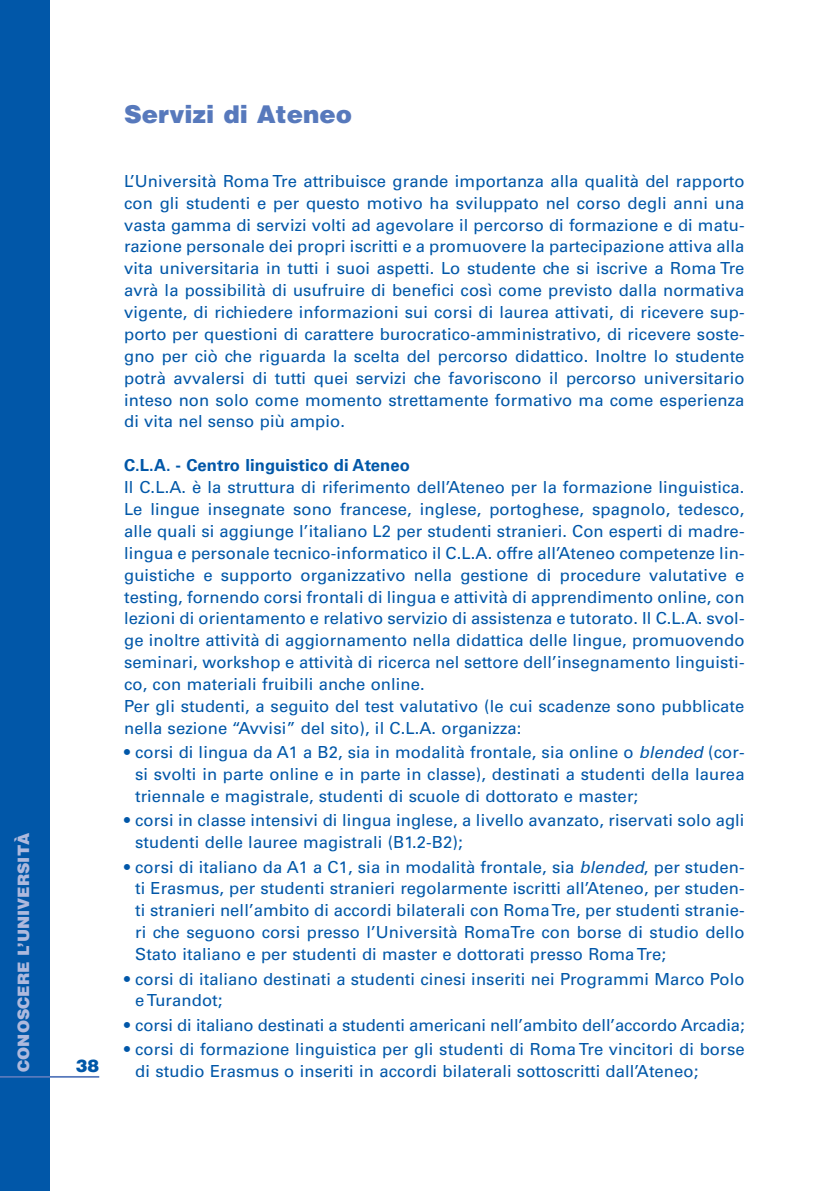
<style>
.page{position:relative;width:819px;height:1191px;background:#fff}
.page>*{position:absolute;margin:0;border:0;box-sizing:border-box;transform-origin:0 0}
.t1{font:900 24.5px "Helvetica";color:#5779bc}
.t2{font:900 17.5px "Helvetica";color:#0157a8}
.t3{font:16.62px/21.9px "Univers";letter-spacing:.005em;color:#0157a8;text-align:justify}
.t4{font:700 16.62px "Univers";letter-spacing:.005em;color:#0157a8}
.t5{font:900 15.75px "Helvetica";color:#aeb9dd}
.s1{font-style:italic}
</style>
<div class="page">
<div style="left:0;top:0;width:50px;height:1191px;background:#0157a8"></div>
<hr style="left:0;top:1076px;width:99px;height:1px;background:#5779bc">
<p class="t5" style="left:14px;top:1071px;width:241px;rotate:-90deg">CONOSCERE L’UNIVERSITÀ</p>
<p class="t2" style="left:76px;top:1055px;width:25px">38</p>
<h1 class="t1" style="left:124px;top:100px;width:229px">Servizi di Ateneo</h1>
<p class="t3" style="left:124px;top:171px;width:622px">L’Università Roma Tre attribuisce grande importanza alla qualità del rapporto con gli studenti e per questo motivo ha sviluppato nel corso degli anni una vasta gamma di servizi volti ad agevolare il percorso di formazione e di matu&shy;razione personale dei propri iscritti e a promuovere la partecipazione attiva alla vita universitaria in tutti i suoi aspetti. Lo studente che si iscrive a Roma Tre avrà la possibilità di usufruire di benefici così come previsto dalla normativa vigente, di richiedere informazioni sui corsi di laurea attivati, di ricevere sup&shy;porto per questioni di carattere burocratico-amministrativo, di ricevere soste&shy;gno per ciò che riguarda la scelta del percorso didattico. Inoltre lo studente potrà avvalersi di tutti quei servizi che favoriscono il percorso universitario inteso non solo come momento strettamente formativo ma come esperienza di vita nel senso più ampio.</p>
<p class="t4" style="left:124px;top:459px;width:287px">C.L.A. - Centro linguistico di Ateneo</p>
<p class="t3" style="left:124px;top:478px;width:622px;text-align:left">Il C.L.A. è la struttura di riferimento dell’Ateneo per la formazione linguistica.<br>Le lingue insegnate sono francese, inglese, portoghese, spagnolo, tedesco, alle quali si aggiunge l’italiano L2 per studenti stranieri. Con esperti di madre&shy;lingua e personale tecnico-informatico il C.L.A. offre all’Ateneo competenze lin&shy;guistiche e supporto organizzativo nella gestione di procedure valutative e testing, fornendo corsi frontali di lingua e attività di apprendimento online, con lezioni di orientamento e relativo servizio di assistenza e tutorato. Il C.L.A. svol&shy;ge inoltre attività di aggiornamento nella didattica delle lingue, promuovendo seminari, workshop e attività di ricerca nel settore dell’insegnamento linguisti&shy;co, con materiali fruibili anche online.<br>Per gli studenti, a seguito del test valutativo (le cui scadenze sono pubblicate nella sezione “Avvisi” del sito), il C.L.A. organizza:</p>
<p class="t3" style="left:135px;top:743px;width:611px;text-indent:-11px">• corsi di lingua da A1 a B2, sia in modalità frontale, sia online o <span class="s1">blended</span> (cor&shy;si svolti in parte online e in parte in classe), destinati a studenti della laurea triennale e magistrale, studenti di scuole di dottorato e master;</p>
<p class="t3" style="left:135px;top:811px;width:611px;text-indent:-11px">• corsi in classe intensivi di lingua inglese, a livello avanzato, riservati solo agli studenti delle lauree magistrali (B1.2-B2);</p>
<p class="t3" style="left:135px;top:857px;width:611px;text-indent:-11px">• corsi di italiano da A1 a C1, sia in modalità frontale, sia <span class="s1">blended</span>, per studen&shy;ti Erasmus, per studenti stranieri regolarmente iscritti all’Ateneo, per studen&shy;ti stranieri nell’ambito di accordi bilaterali con RomaTre, per studenti stranie&shy;ri che seguono corsi presso l’Università RomaTre con borse di studio dello Stato italiano e per studenti di master e dottorati presso RomaTre;</p>
<p class="t3" style="left:135px;top:969px;width:611px;text-indent:-11px">• corsi di italiano destinati a studenti cinesi inseriti nei Programmi Marco Polo eTurandot;</p>
<p class="t3" style="left:124px;top:1015px;width:622px">• corsi di italiano destinati a studenti americani nell’ambito dell’accordo Arcadia;</p>
<p class="t3" style="left:124px;top:1039px;width:622px">• corsi di formazione linguistica per gli studenti di Roma Tre vincitori di borse</p>
<p class="t3" style="left:135px;top:1061px;width:564px">di studio Erasmus o inseriti in accordi bilaterali sottoscritti dall’Ateneo;</p>
</div>
